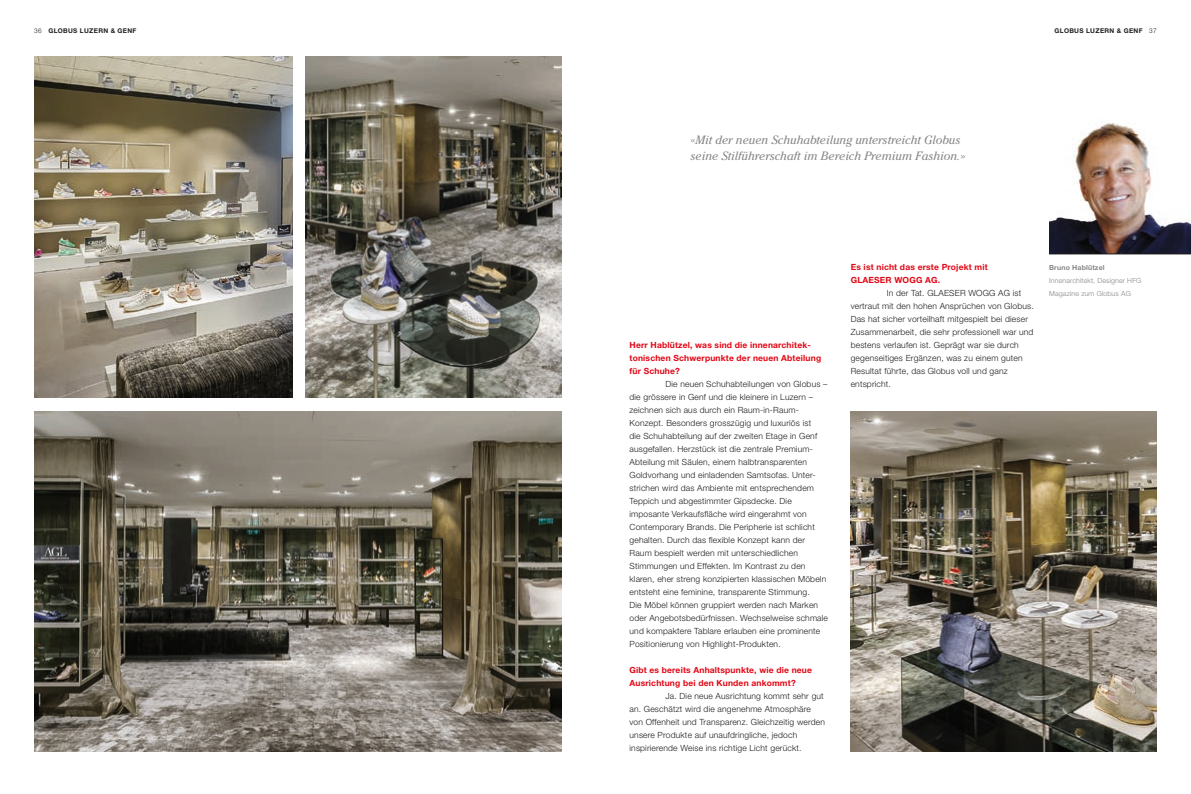
<style>
.page{position:relative;width:1191px;height:794px;background:#fff}
.page>*{position:absolute;margin:0;border:0;box-sizing:border-box;transform-origin:0 0}
.t1{font:italic 12px/16px "Cheltenham Std";color:#878787}
.t2{font:300 8.5px/13px "Helvetica Neue";letter-spacing:.02em;color:#1d1d1b}
.t3{font:700 8.5px/13px "Helvetica Neue";letter-spacing:.02em;color:#e30614}
.t4{font:300 7px/13px "Helvetica Neue";letter-spacing:.02em;color:#878787}
.t5{font:700 7px "Helvetica Neue";letter-spacing:.02em;color:#878787}
.t6{font:700 6.5px "Helvetica Neue";letter-spacing:.05em;color:#1d1d1b}
.s1{font-weight:300}
.s2{font-family:"Helvetica Neue";font-weight:300;font-style:normal}
</style>
<div class="page">
<img style="left:34px;top:57px;width:258px;height:340px">
<img style="left:305px;top:57px;width:256px;height:340px">
<img style="left:1049px;top:123px;width:142px;height:131px">
<img style="left:34px;top:411px;width:527px;height:340px">
<img style="left:850px;top:411px;width:307px;height:340px">
<hr style="left:1049px;top:254px;width:142px;height:1px;background:#1d1d1b">
<p class="t6" style="left:34px;top:27px;width:104px"><span class="s1">36</span> GLOBUS LUZERN &amp; GENF</p>
<p class="t6" style="left:1054px;top:27px;width:104px">GLOBUS LUZERN &amp; GENF <span class="s1">37</span></p>
<h1 class="t1" style="left:690px;top:131px;width:276px"><span class="s2">«</span>Mit der neuen Schuhabteilung unterstreicht Globus seine Stilführerschaft im Bereich Premium Fashion.<span class="s2">»</span></h1>
<p class="t3" style="left:629px;top:338px;width:193px">Herr Hablützel, was sind die innenarchitek&shy;tonischen Schwerpunkte der neuen Abteilung für Schuhe?</p>
<p class="t2" style="left:629px;top:377px;width:200px;text-indent:36px">Die neuen Schuhabteilungen von Globus – die grössere in Genf und die kleinere in Luzern – zeichnen sich aus durch ein Raum-in-Raum-Konzept. Besonders grosszügig und luxuriös ist<br>die Schuhabteilung auf der zweiten Etage in Genf ausgefallen. Herzstück ist die zentrale Premium-Abteilung mit Säulen, einem halbtransparenten Goldvorhang und einladenden Samtsofas. Unter&shy;strichen wird das Ambiente mit entsprechendem Teppich und abgestimmter Gipsdecke. Die imposante Verkaufsfläche wird eingerahmt von Contemporary Brands. Die Peripherie ist schlicht gehalten. Durch das flexible Konzept kann der Raum bespielt werden mit unterschiedlichen Stimmungen und Effekten. Im Kontrast zu den klaren, eher streng konzipierten klassischen Möbeln entsteht eine feminine, transparente Stimmung.<br>Die Möbel können gruppiert werden nach Marken oder Angebotsbedürfnissen. Wechselweise schmale und kompaktere Tablare erlauben eine prominente Positionierung von Highlight-Produkten.</p>
<p class="t3" style="left:629px;top:663px;width:184px">Gibt es bereits Anhaltspunkte, wie die neue<br>Ausrichtung bei den Kunden ankommt?</p>
<p class="t2" style="left:629px;top:689px;width:197px;text-indent:36px">Ja. Die neue Ausrichtung kommt sehr gut an. Geschätzt wird die angenehme Atmosphäre von Offenheit und Transparenz. Gleichzeitig werden unsere Produkte auf unaufdringliche, jedoch inspirierende Weise ins richtige Licht gerückt.</p>
<p class="t3" style="left:850px;top:260px;width:139px">Es ist nicht das erste Projekt mit<br>GLAESER WOGG AG.</p>
<p class="t2" style="left:850px;top:286px;width:185px;text-indent:36px">In der Tat. GLAESER WOGG AG ist vertraut mit den hohen Ansprüchen von Globus.<br>Das hat sicher vorteilhaft mitgespielt bei dieser Zusammenarbeit, die sehr professionell war und bestens verlaufen ist. Geprägt war sie durch gegenseitiges Ergänzen, was zu einem guten Resultat führte, das Globus voll und ganz entspricht.</p>
<p class="t5" style="left:1049px;top:263px;width:57px">Bruno Hablützel</p>
<p class="t4" style="left:1049px;top:274px;width:94px">Innenarchitekt, Designer HFG<br>Magazine zum Globus AG</p>
</div>
